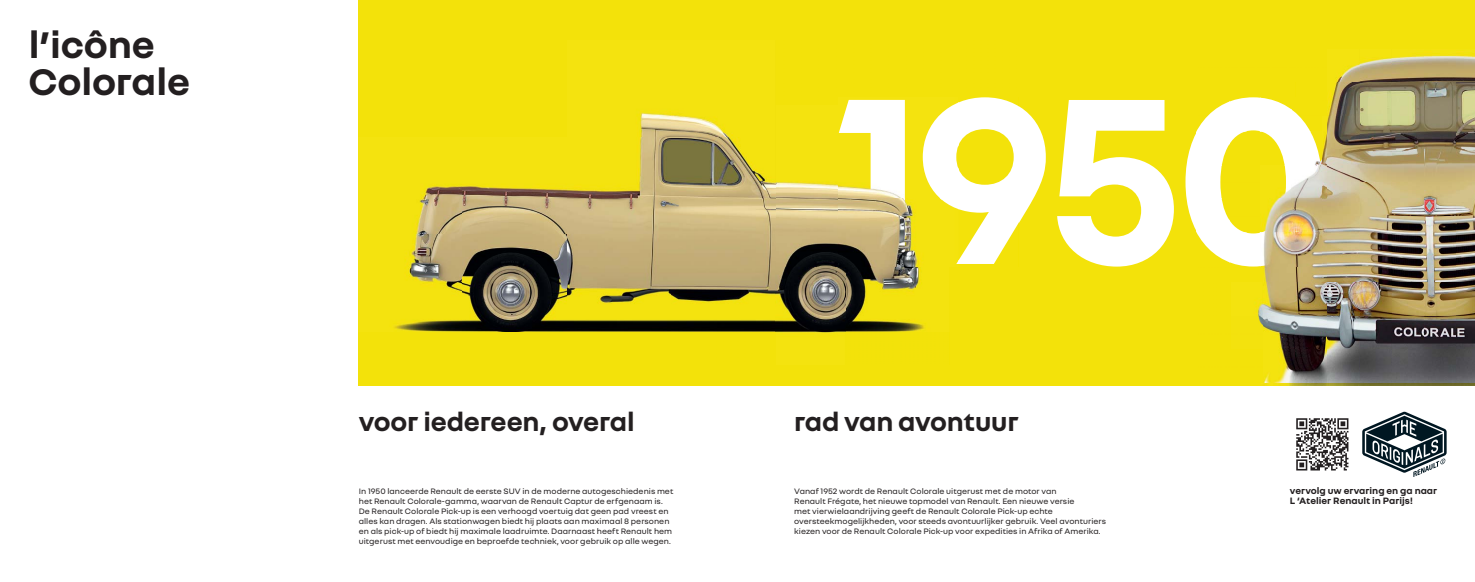
<style>
.page{position:relative;width:1475px;height:582px;background:#fff}
.page>*{position:absolute;margin:0;border:0;box-sizing:border-box;transform-origin:0 0}
.t1{font:700 256px "Nouvel R";color:#fff}
.t2{font:700 40px/36.6px "Nouvel R";letter-spacing:-.005em;color:#231f20}
.t3{font:700 28px "Nouvel R";letter-spacing:-.005em;color:#231f20}
.t4{font:700 10px/10px "Nouvel R";color:#231f20}
.t5{font:8.5px/10px "Nouvel R";letter-spacing:.005em;color:#231f20}
</style>
<div class="page">
<div style="left:359px;top:0;width:1115px;height:385px;background:#f3e20a"></div>
<svg style="left:1362px;top:411px;width:84px;height:65px"></svg>
<img style="left:1335px;top:51px;width:139px;height:32px">
<img style="left:1263px;top:382px;width:211px;height:3px">
<img style="left:1196px;top:129px;width:2px;height:106px">
<img style="left:1327px;top:83px;width:147px;height:33px">
<img style="left:1321px;top:116px;width:153px;height:133px">
<img style="left:1245px;top:266px;width:50px;height:16px">
<img style="left:1295px;top:249px;width:179px;height:33px">
<img style="left:1254px;top:282px;width:220px;height:100px">
<img style="left:1198px;top:97px;width:123px;height:68px">
<img style="left:1198px;top:165px;width:31px;height:97px">
<img style="left:1273px;top:165px;width:48px;height:34px">
<img style="left:1229px;top:199px;width:92px;height:67px">
<img style="left:358px;top:40px;width:417px;height:324px">
<img style="left:775px;top:182px;width:69px;height:151px">
<img style="left:844px;top:266px;width:81px;height:67px">
<img style="left:958px;top:97px;width:60px;height:167px">
<img style="left:838px;top:99px;width:120px;height:167px">
<svg style="left:1296px;top:418px;width:52px;height:52px"></svg>
<h2 class="t2" style="left:29px;top:30px;width:163px">l’icône<br>Colorale</h2>
<h3 class="t3" style="left:359px;top:410px;width:277px">voor iedereen, overal</h3>
<p class="t5" style="left:359px;top:486px;width:316px">In 1950 lanceerde Renault de eerste SUV in de moderne autogeschiedenis met het Renault Colorale-gamma, waarvan de Renault Captur de erfgenaam is.<br>De Renault Colorale Pick-up is een verhoogd voertuig dat geen pad vreest en alles kan dragen. Als stationwagen biedt hij plaats aan maximaal 8 personen en als pick-up of biedt hij maximale laadruimte. Daarnaast heeft Renault hem uitgerust met eenvoudige en beproefde techniek, voor gebruik op alle wegen.</p>
<h1 class="t1" style="left:832px;top:81px;width:501px">1950</h1>
<h3 class="t3" style="left:794px;top:410px;width:226px">rad van avontuur</h3>
<p class="t5" style="left:794px;top:486px;width:313px">Vanaf 1952 wordt de Renault Colorale uitgerust met de motor van<br>Renault Frégate, het nieuwe topmodel van Renault. Een nieuwe versie<br>met vierwielaandrijving geeft de Renault Colorale Pick-up echte oversteekmogelijkheden, voor steeds avontuurlijker gebruik. Veel avonturiers kiezen voor de Renault Colorale Pick-up voor expedities in Afrika of Amerika.</p>
<p class="t4" style="left:1289px;top:485px;width:149px">vervolg uw ervaring en ga naar<br>L ‘Atelier Renault in Parijs!</p>
</div>
